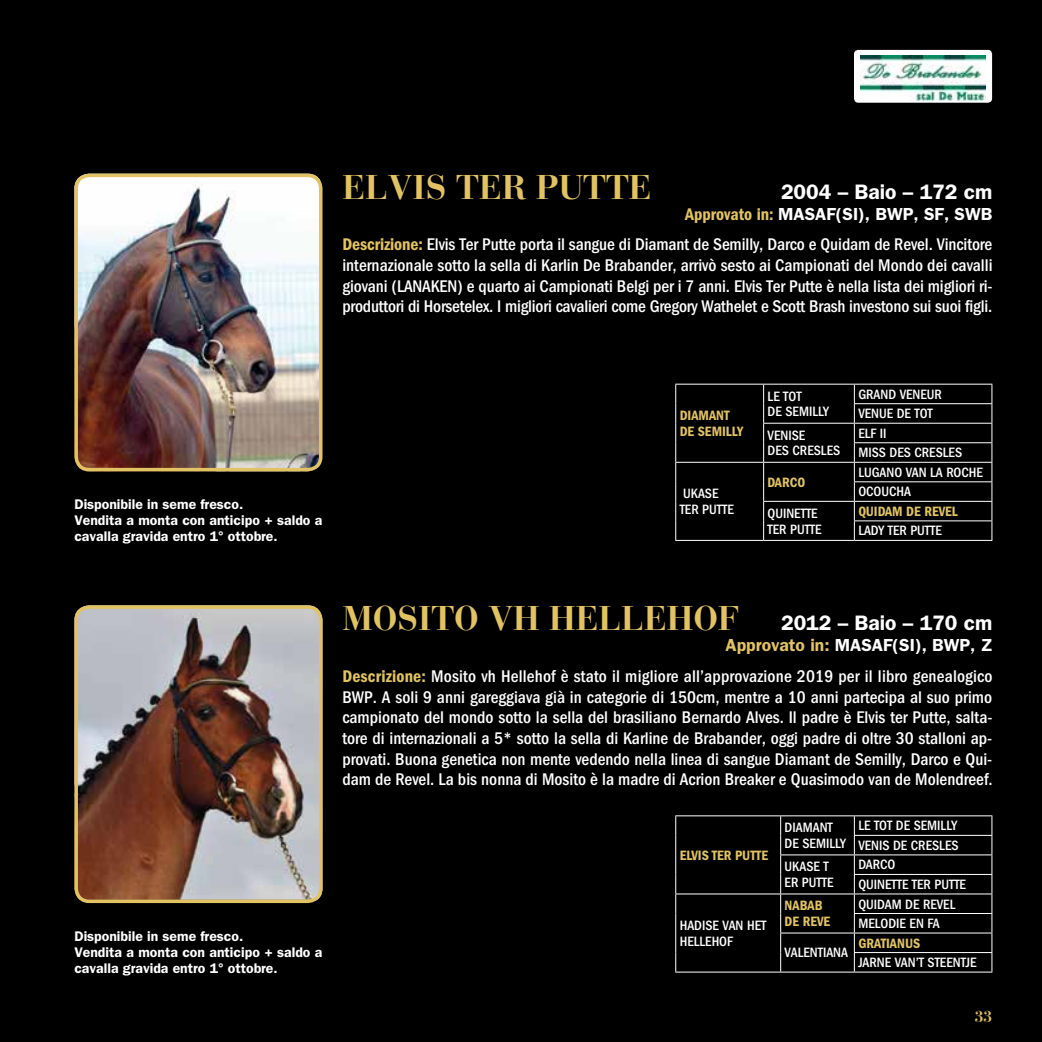
<style>
.page{position:relative;width:1042px;height:1042px;background:#000}
.page>*{position:absolute;margin:0;border:0;box-sizing:border-box;transform-origin:0 0}
.t1{font:700 34.12px "Bauer Bodoni Std";color:#e1c364}
.t2{font:600 21px "ITC Franklin Gothic Std";color:#fff}
.t3{font:500 condensed 17.5px/20.7px "ITC Franklin Gothic Std";color:#fff;text-align:right}
.t4{font:700 15.75px "Bauer Bodoni Std";color:#e1c364}
.t5{font:500 condensed 14px/15.8px "ITC Franklin Gothic Std";color:#fff}
.t6{font:600 14px/15.8px "ITC Franklin Gothic Std";color:#fff}
.t7{font:14px/15.8px "ITC Franklin Gothic Std Dm Cd";color:#e1c364}
.s1{font-family:"ITC Franklin Gothic Std Dm Cd";font-weight:400;font-stretch:normal;color:#e1c364}
.s2{font-weight:600;font-stretch:normal}
.s3{font-weight:600;font-stretch:normal;color:#e1c364}
</style>
<div class="page">
<img style="left:79px;top:174px;width:241px;height:297px">
<div style="left:74px;top:174px;width:248px;height:297px;border:4px solid #e1c364;border-radius:13px"></div>
<img style="left:79px;top:610px;width:243px;height:290px">
<div style="left:74px;top:605px;width:248px;height:298px;border:4px solid #e1c364;border-radius:13px"></div>
<div style="left:854px;top:50px;width:138px;height:53px;background:#fff;border-radius:4px"></div>
<img style="left:860px;top:55px;width:125px;height:45px">
<hr style="left:854px;top:403px;width:138px;height:1px;background:#fff">
<hr style="left:763px;top:423px;width:91px;height:1px;background:#fff">
<hr style="left:854px;top:423px;width:138px;height:1px;background:#fff">
<hr style="left:854px;top:442px;width:138px;height:1px;background:#fff">
<hr style="left:675px;top:462px;width:88px;height:1px;background:#fff">
<hr style="left:763px;top:462px;width:91px;height:1px;background:#fff">
<hr style="left:854px;top:462px;width:138px;height:1px;background:#fff">
<hr style="left:854px;top:481px;width:138px;height:1px;background:#fff">
<hr style="left:763px;top:501px;width:91px;height:1px;background:#fff">
<svg style="left:763px;top:385px;width:1px;height:155px"></svg>
<hr style="left:854px;top:501px;width:138px;height:1px;background:#fff">
<hr style="left:854px;top:520px;width:138px;height:1px;background:#fff">
<svg style="left:854px;top:385px;width:1px;height:155px"></svg>
<hr style="left:675px;top:384px;width:88px;height:1px;background:#fff">
<hr style="left:763px;top:384px;width:91px;height:1px;background:#fff">
<hr style="left:854px;top:384px;width:138px;height:1px;background:#fff">
<svg style="left:675px;top:385px;width:1px;height:155px"></svg>
<hr style="left:675px;top:540px;width:88px;height:1px;background:#fff">
<hr style="left:763px;top:540px;width:91px;height:1px;background:#fff">
<svg style="left:991px;top:385px;width:1px;height:155px"></svg>
<hr style="left:854px;top:540px;width:138px;height:1px;background:#fff">
<hr style="left:675px;top:815px;width:105px;height:1px;background:#fff">
<hr style="left:780px;top:815px;width:74px;height:1px;background:#fff">
<hr style="left:854px;top:815px;width:138px;height:1px;background:#fff">
<hr style="left:854px;top:835px;width:138px;height:1px;background:#fff">
<hr style="left:780px;top:854px;width:74px;height:1px;background:#fff">
<hr style="left:854px;top:854px;width:138px;height:1px;background:#fff">
<hr style="left:854px;top:874px;width:138px;height:1px;background:#fff">
<hr style="left:675px;top:893px;width:105px;height:1px;background:#fff">
<svg style="left:675px;top:816px;width:1px;height:155px"></svg>
<hr style="left:675px;top:971px;width:105px;height:1px;background:#fff">
<hr style="left:780px;top:893px;width:74px;height:1px;background:#fff">
<hr style="left:854px;top:893px;width:138px;height:1px;background:#fff">
<hr style="left:854px;top:913px;width:138px;height:1px;background:#fff">
<hr style="left:780px;top:932px;width:74px;height:1px;background:#fff">
<svg style="left:780px;top:816px;width:1px;height:155px"></svg>
<hr style="left:780px;top:971px;width:74px;height:1px;background:#fff">
<hr style="left:854px;top:932px;width:138px;height:1px;background:#fff">
<hr style="left:854px;top:952px;width:138px;height:1px;background:#fff">
<svg style="left:854px;top:816px;width:1px;height:155px"></svg>
<svg style="left:991px;top:816px;width:1px;height:155px"></svg>
<hr style="left:854px;top:971px;width:138px;height:1px;background:#fff">
<h1 class="t1" style="left:342px;top:166px;width:308px">ELVIS TER PUTTE</h1>
<p class="t2" style="left:781px;top:179px;width:213px">2004 – Baio – 172 cm</p>
<p class="t3" style="left:342px;top:199px;width:651px;line-height:30.6px"><span class="s1">Approvato in:</span> <span class="s2">MASAF(SI), BWP, SF, SWB<br></span><span class="s1">Descrizione:</span> Elvis Ter Putte porta il sangue di Diamant de Semilly, Darco e Quidam de Revel. Vincitore</p>
<p class="t3" style="left:342px;top:255px;width:652px;text-align:justify">internazionale sotto la sella di Karlin De Brabander, arrivò sesto ai Campionati del Mondo dei cavalli giovani (LANAKEN) e quarto ai Campionati Belgi per i 7 anni. Elvis Ter Putte è nella lista dei migliori ri&shy;produttori di Horsetelex. I migliori cavalieri come Gregory Wathelet e Scott Brash investono sui suoi figli.</p>
<p class="t6" style="left:74px;top:497px;width:250px">Disponibile in seme fresco.<br>Vendita a monta con anticipo + saldo a cavalla gravida entro 1° ottobre.</p>
<p class="t7" style="left:680px;top:408px;width:65px">DIAMANT<br>DE SEMILLY</p>
<p class="t5" style="left:680px;top:486px;width:56px">UKASE<br>TER PUTTE</p>
<p class="t5" style="left:767px;top:388px;width:63px">LE TOT<br>DE SEMILLY</p>
<p class="t5" style="left:858px;top:384px;width:85px;line-height:19.6px">GRAND VENEUR<br>VENUE DE TOT</p>
<p class="t5" style="left:767px;top:427px;width:74px">VENISE<br>DES CRESLES</p>
<p class="t5" style="left:858px;top:423px;width:105px;line-height:19.6px">ELF II<br>MISS DES CRESLES</p>
<p class="t7" style="left:767px;top:474px;width:39px">DARCO</p>
<p class="t5" style="left:858px;top:462px;width:126px;line-height:19.6px">LUGANO VAN LA ROCHE<br>OCOUCHA</p>
<p class="t5" style="left:767px;top:505px;width:56px">QUINETTE<br>TER PUTTE</p>
<p class="t7" style="left:858px;top:503px;width:101px">QUIDAM DE REVEL</p>
<p class="t5" style="left:858px;top:523px;width:85px">LADY TER PUTTE</p>
<p class="t6" style="left:74px;top:928px;width:250px">Disponibile in seme fresco.<br>Vendita a monta con anticipo + saldo a cavalla gravida entro 1° ottobre.</p>
<h1 class="t1" style="left:342px;top:598px;width:349px">MOSITO VH HELLEHOF</h1>
<p class="t2" style="left:781px;top:611px;width:213px">2012 – Baio – 170 cm</p>
<p class="t3" style="left:342px;top:630px;width:652px;line-height:30.6px"><span class="s3">Approvato in:</span> <span class="s2">MASAF(SI), BWP, Z<br></span><span class="s1">Descrizione:</span> Mosito vh Hellehof è stato il migliore all’approvazione 2019 per il libro genealogico</p>
<p class="t3" style="left:342px;top:687px;width:652px;text-align:justify">BWP. A soli 9 anni gareggiava già in categorie di 150cm, mentre a 10 anni partecipa al suo primo campionato del mondo sotto la sella del brasiliano Bernardo Alves. Il padre è Elvis ter Putte, salta&shy;tore di internazionali a 5* sotto la sella di Karline de Brabander, oggi padre di oltre 30 stalloni ap&shy;provati. Buona genetica non mente vedendo nella linea di sangue Diamant de Semilly, Darco e Qui&shy;dam de Revel. La bis nonna di Mosito è la madre di Acrion Breaker e Quasimodo van de Molendreef.</p>
<p class="t7" style="left:680px;top:847px;width:13px">Elvis</p>
<p class="t7" style="left:712px;top:847px;width:38px">Ter Putte</p>
<p class="t5" style="left:680px;top:917px;width:15px">Hadise</p>
<p class="t5" style="left:722px;top:917px;width:8px">van</p>
<p class="t5" style="left:747px;top:917px;width:8px">het</p>
<p class="t5" style="left:680px;top:933px;width:16px">Hellehof</p>
<p class="t5" style="left:784px;top:820px;width:32px">Diamant<br>de Semilly</p>
<p class="t5" style="left:858px;top:816px;width:70px;line-height:19.6px">Le Tot de Semilly<br>Venis</p>
<p class="t5" style="left:893px;top:837px;width:33px">de Cresles</p>
<p class="t5" style="left:784px;top:859px;width:16px">Ukase</p>
<p class="t5" style="left:823px;top:859px;width:7px">T</p>
<p class="t5" style="left:784px;top:874px;width:32px">er Putte</p>
<p class="t5" style="left:858px;top:855px;width:16px;line-height:19.6px">Darco<br>Quinette</p>
<p class="t5" style="left:912px;top:876px;width:37px">ter Putte</p>
<p class="t7" style="left:784px;top:898px;width:34px">Nabab<br>de Reve</p>
<p class="t5" style="left:858px;top:896px;width:16px">Quidam</p>
<p class="t5" style="left:905px;top:896px;width:33px">de Revel</p>
<p class="t5" style="left:858px;top:915px;width:18px">Melodie</p>
<p class="t5" style="left:909px;top:915px;width:31px">en Fa</p>
<p class="t5" style="left:784px;top:945px;width:14px">Valentiana</p>
<p class="t7" style="left:858px;top:935px;width:16px">Gratianus</p>
<p class="t5" style="left:858px;top:954px;width:13px">Jarne</p>
<p class="t5" style="left:895px;top:954px;width:47px">van ’t Steentje</p>
<p class="t4" style="left:975px;top:1007px;width:19px">33</p>
</div>
